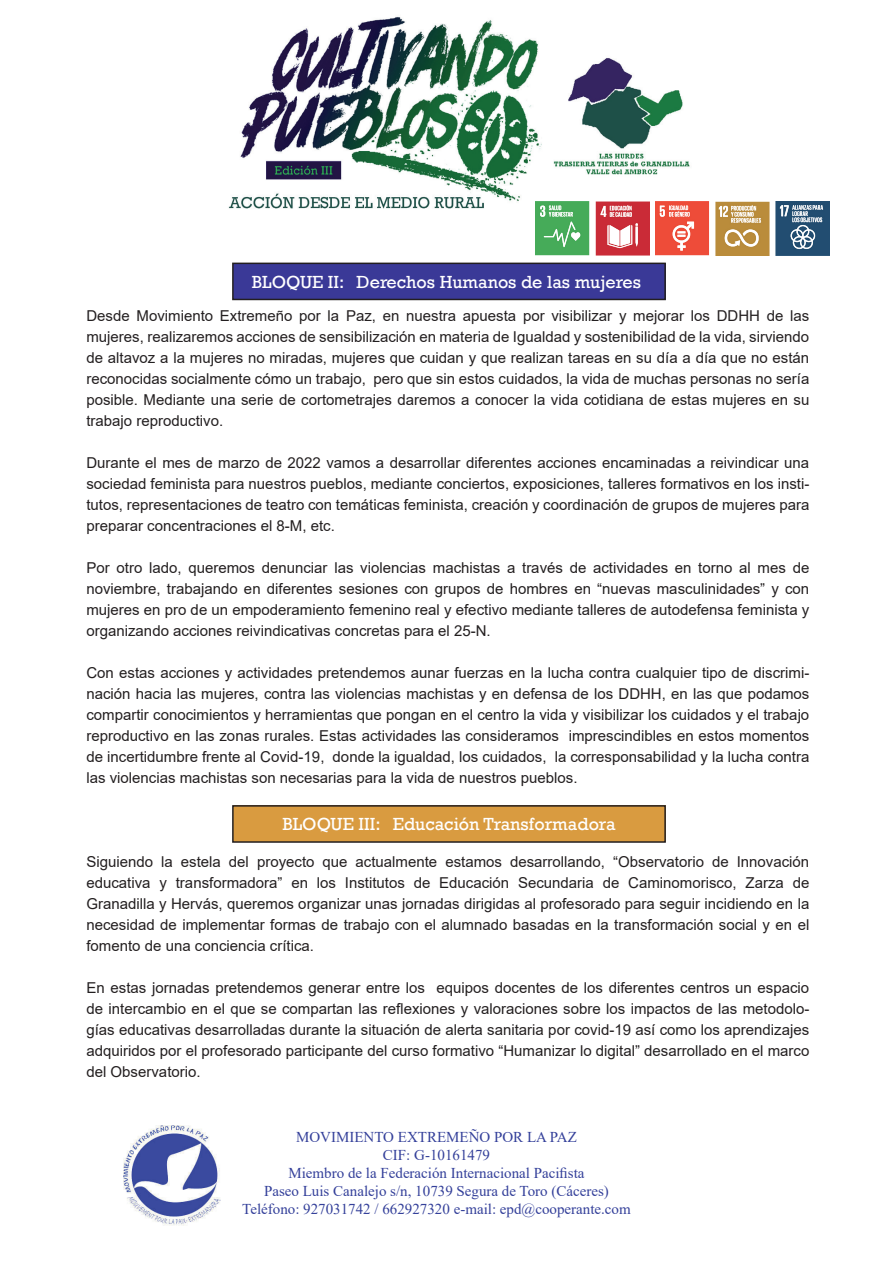
<style>
.page{position:relative;width:893px;height:1263px;background:#fff}
.page>*{position:absolute;margin:0;border:0;box-sizing:border-box;transform-origin:0 0}
.t1{font:18px "Rockwell";color:#fff}
.t2{font:15px/21px "Arial";color:#231f20;text-align:justify}
.t3{font:15px/18px "Times New Roman";color:#34409a;text-align:center}
</style>
<div class="page">
<div style="left:233px;top:263px;width:432px;height:36px;background:#3a3997"></div>
<div style="left:232px;top:263px;width:434px;height:37px;border:2px solid #231f20"></div>
<div style="left:233px;top:806px;width:432px;height:36px;background:#d99b40"></div>
<div style="left:232px;top:805px;width:434px;height:38px;border:2px solid #231f20"></div>
<img style="left:228px;top:16px;width:501px;height:200px">
<img style="left:535px;top:202px;width:54px;height:53px">
<img style="left:595px;top:202px;width:54px;height:53px">
<img style="left:656px;top:202px;width:53px;height:53px">
<img style="left:716px;top:202px;width:53px;height:53px">
<img style="left:776px;top:202px;width:53px;height:53px">
<img style="left:123px;top:1125px;width:97px;height:101px">
<p class="t1" style="left:252px;top:271px;width:391px">BLOQUE II: Derechos Humanos de las mujeres</p>
<p class="t2" style="left:86px;top:305px;width:724px">Desde Movimiento Extremeño por la Paz, en nuestra apuesta por visibilizar y mejorar los DDHH de las mujeres, realizaremos acciones de sensibilización en materia de Igualdad y sostenibilidad de la vida, sirviendo de altavoz a la mujeres no miradas, mujeres que cuidan y que realizan tareas en su día a día que no están reconocidas socialmente cómo un trabajo, pero que sin estos cuidados, la vida de muchas personas no sería posible. Mediante una serie de cortometrajes daremos a conocer la vida cotidiana de estas mujeres en su trabajo reproductivo.</p>
<p class="t2" style="left:86px;top:452px;width:724px">Durante el mes de marzo de 2022 vamos a desarrollar diferentes acciones encaminadas a reivindicar una sociedad feminista para nuestros pueblos, mediante conciertos, exposiciones, talleres formativos en los insti&shy;tutos, representaciones de teatro con temáticas feminista, creación y coordinación de grupos de mujeres para preparar concentraciones el 8-M, etc.</p>
<p class="t2" style="left:86px;top:557px;width:724px">Por otro lado, queremos denunciar las violencias machistas a través de actividades en torno al mes de noviembre, trabajando en diferentes sesiones con grupos de hombres en “nuevas masculinidades” y con mujeres en pro de un empoderamiento femenino real y efectivo mediante talleres de autodefensa feminista y organizando acciones reivindicativas concretas para el 25-N.</p>
<p class="t2" style="left:86px;top:662px;width:724px">Con estas acciones y actividades pretendemos aunar fuerzas en la lucha contra cualquier tipo de discrimi&shy;nación hacia las mujeres, contra las violencias machistas y en defensa de los DDHH, en las que podamos compartir conocimientos y herramientas que pongan en el centro la vida y visibilizar los cuidados y el trabajo reproductivo en las zonas rurales. Estas actividades las consideramos imprescindibles en estos momentos de incertidumbre frente al Covid-19, donde la igualdad, los cuidados, la corresponsabilidad y la lucha contra las violencias machistas son necesarias para la vida de nuestros pueblos.</p>
<p class="t1" style="left:282px;top:814px;width:335px">BLOQUE III: Educación Transformadora</p>
<p class="t2" style="left:86px;top:851px;width:724px">Siguiendo la estela del proyecto que actualmente estamos desarrollando, “Observatorio de Innovación educativa y transformadora” en los Institutos de Educación Secundaria de Caminomorisco, Zarza de Granadilla y Hervás, queremos organizar unas jornadas dirigidas al profesorado para seguir incidiendo en la necesidad de implementar formas de trabajo con el alumnado basadas en la transformación social y en el fomento de una conciencia crítica.</p>
<p class="t2" style="left:86px;top:977px;width:724px">En estas jornadas pretendemos generar entre los equipos docentes de los diferentes centros un espacio de intercambio en el que se compartan las reflexiones y valoraciones sobre los impactos de las metodolo&shy;gías educativas desarrolladas durante la situación de alerta sanitaria por covid-19 así como los aprendizajes adquiridos por el profesorado participante del curso formativo “Humanizar lo digital” desarrollado en el marco del Observatorio.</p>
<p class="t3" style="left:242px;top:1127px;width:390px">MOVIMIENTO EXTREMEÑO POR LA PAZ<br>CIF: G-10161479<br>Miembro de la Federación Internacional Pacifista<br>Paseo Luis Canalejo s/n, 10739 Segura de Toro (Cáceres)<br>Teléfono: 927031742 / 662927320 e-mail: epd@cooperante.com</p>
</div>
